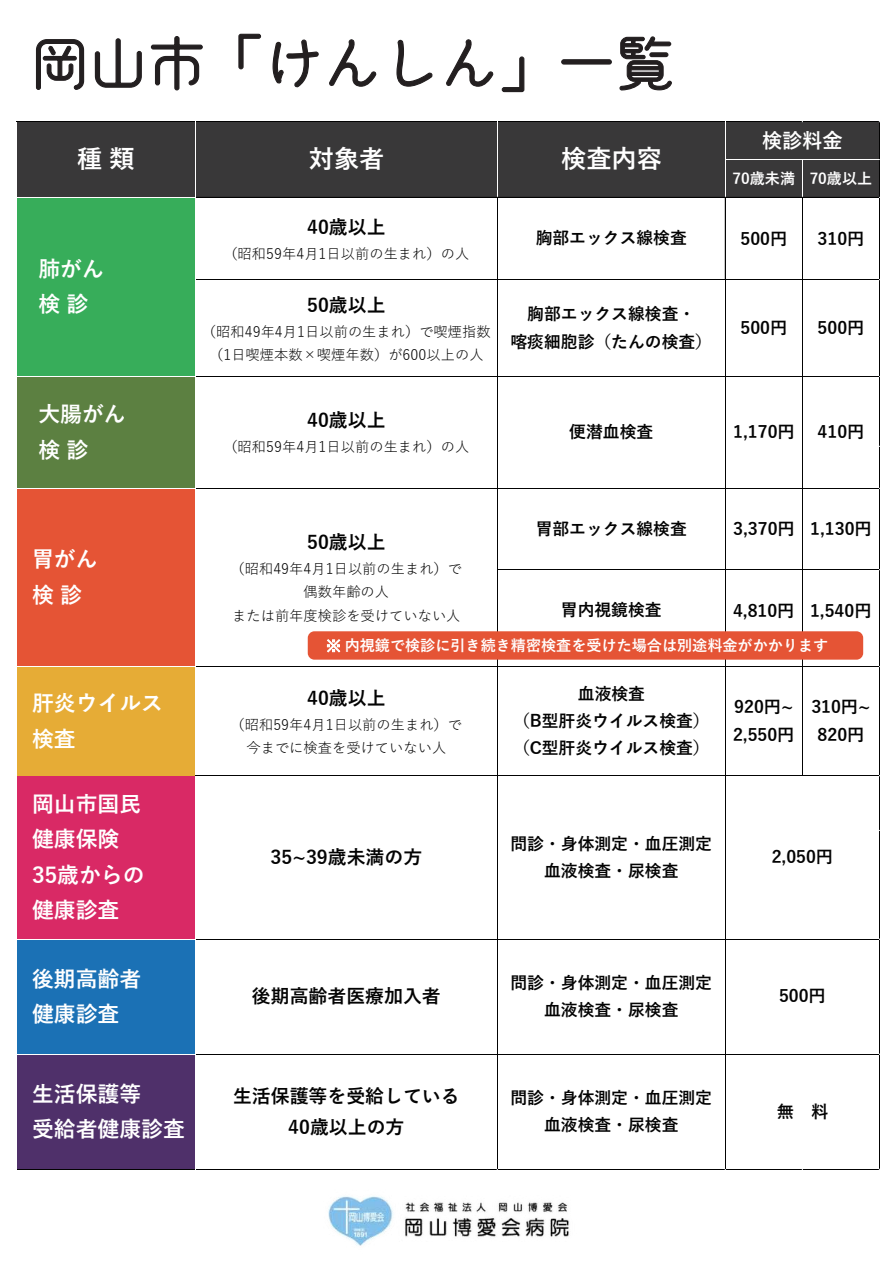
<style>
.page{position:relative;width:893px;height:1263px;background:#fff}
.page>*{position:absolute;margin:0;border:0;box-sizing:border-box;transform-origin:0 0}
.t1{font:58.5px "Kinuta Maru Maru GC Lr Std N R";color:#231f20}
.t2{font:700 25.2px "Yu Gothic";color:#fff}
.t3{font:700 21.9px/35.2px "Yu Gothic";color:#fff}
.t4{font:700 20.1px "Yu Gothic";color:#fff}
.t5{font:700 18.9px/30.3px "Yu Gothic";color:#030303;text-align:center}
.t6{font:700 17.25px/27.8px "Yu Gothic";color:#030303}
.t7{font:700 16.8px/27.2px "Yu Gothic";color:#030303;text-align:center}
.t8{font:700 15.15px "Yu Gothic";color:#fff}
.t9{font:14.25px/23.1px "Yu Gothic";color:#030303;text-align:center}
.s1{font-family:"MS Gothic";font-weight:400}
</style>
<div class="page">
<svg style="left:35px;top:39px;width:50px;height:51px"></svg>
<svg style="left:94px;top:38px;width:48px;height:50px"></svg>
<svg style="left:150px;top:36px;width:53px;height:55px"></svg>
<svg style="left:238px;top:33px;width:24px;height:37px"></svg>
<svg style="left:272px;top:39px;width:47px;height:49px"></svg>
<svg style="left:329px;top:39px;width:48px;height:48px"></svg>
<svg style="left:396px;top:40px;width:37px;height:47px"></svg>
<svg style="left:446px;top:39px;width:48px;height:48px"></svg>
<svg style="left:501px;top:56px;width:24px;height:37px"></svg>
<div style="left:561px;top:59px;width:51px;height:6px;border:1px solid #231f20;border-radius:2px"></div>
<svg style="left:619px;top:36px;width:53px;height:55px"></svg>
<img style="left:328px;top:1196px;width:242px;height:50px">
<div style="left:16px;top:122px;width:863px;height:76px;background:#393839"></div>
<div style="left:16px;top:197px;width:180px;height:180px;background:#37ad5a"></div>
<div style="left:16px;top:376px;width:180px;height:112px;background:#5c8041"></div>
<div style="left:16px;top:488px;width:180px;height:179px;background:#e55435"></div>
<div style="left:16px;top:667px;width:180px;height:109px;background:#e6ac36"></div>
<div style="left:16px;top:776px;width:180px;height:163px;background:#d92965"></div>
<div style="left:16px;top:939px;width:180px;height:115px;background:#1b71b5"></div>
<div style="left:16px;top:1054px;width:180px;height:115px;background:#4f306a"></div>
<hr style="left:16px;top:122px;width:179px;height:1px;background:#030303">
<hr style="left:196px;top:122px;width:301px;height:1px;background:#030303">
<hr style="left:498px;top:122px;width:227px;height:1px;background:#030303">
<hr style="left:726px;top:122px;width:153px;height:1px;background:#030303">
<hr style="left:726px;top:159px;width:153px;height:1px;background:#fff">
<hr style="left:16px;top:197px;width:180px;height:1px;background:#fff">
<hr style="left:497px;top:122px;width:1px;height:76px;background:#fff">
<hr style="left:196px;top:197px;width:301px;height:1px;background:#030303">
<hr style="left:725px;top:122px;width:1px;height:76px;background:#fff">
<hr style="left:498px;top:197px;width:227px;height:1px;background:#030303">
<hr style="left:802px;top:160px;width:1px;height:38px;background:#fff">
<hr style="left:726px;top:197px;width:76px;height:1px;background:#030303">
<hr style="left:803px;top:197px;width:76px;height:1px;background:#030303">
<hr style="left:879px;top:122px;width:1px;height:37px;background:#030303">
<hr style="left:16px;top:122px;width:1px;height:75px;background:#fff">
<hr style="left:725px;top:198px;width:1px;height:81px;background:#030303">
<hr style="left:196px;top:279px;width:683px;height:1px;background:#030303">
<hr style="left:16px;top:376px;width:180px;height:1px;background:#fff">
<hr style="left:196px;top:376px;width:301px;height:1px;background:#030303">
<hr style="left:497px;top:376px;width:382px;height:1px;background:#030303">
<hr style="left:16px;top:198px;width:1px;height:178px;background:#fff">
<hr style="left:16px;top:488px;width:180px;height:1px;background:#fff">
<hr style="left:196px;top:488px;width:301px;height:1px;background:#030303">
<hr style="left:497px;top:488px;width:382px;height:1px;background:#030303">
<hr style="left:16px;top:377px;width:1px;height:111px;background:#fff">
<hr style="left:497px;top:569px;width:382px;height:1px;background:#030303">
<hr style="left:16px;top:666px;width:180px;height:1px;background:#fff">
<hr style="left:196px;top:666px;width:301px;height:1px;background:#030303">
<hr style="left:497px;top:666px;width:382px;height:1px;background:#030303">
<hr style="left:16px;top:489px;width:1px;height:177px;background:#fff">
<hr style="left:195px;top:122px;width:1px;height:654px;background:#fff">
<hr style="left:196px;top:776px;width:301px;height:1px;background:#030303">
<hr style="left:497px;top:776px;width:382px;height:1px;background:#030303">
<hr style="left:16px;top:939px;width:180px;height:1px;background:#fff">
<hr style="left:196px;top:939px;width:301px;height:1px;background:#030303">
<hr style="left:497px;top:939px;width:382px;height:1px;background:#030303">
<hr style="left:16px;top:667px;width:1px;height:272px;background:#fff">
<hr style="left:195px;top:776px;width:1px;height:163px;background:#fff">
<hr style="left:16px;top:1054px;width:180px;height:1px;background:#fff">
<hr style="left:196px;top:1054px;width:301px;height:1px;background:#030303">
<hr style="left:497px;top:1054px;width:382px;height:1px;background:#030303">
<hr style="left:16px;top:939px;width:1px;height:115px;background:#fff">
<hr style="left:16px;top:1054px;width:1px;height:115px;background:#fff">
<hr style="left:17px;top:1169px;width:178px;height:1px;background:#030303">
<hr style="left:497px;top:198px;width:1px;height:971px;background:#030303">
<hr style="left:725px;top:280px;width:1px;height:889px;background:#030303">
<hr style="left:802px;top:198px;width:1px;height:578px;background:#030303">
<hr style="left:196px;top:1169px;width:683px;height:1px;background:#030303">
<hr style="left:879px;top:160px;width:1px;height:1009px;background:#030303">
<hr style="left:195px;top:939px;width:1px;height:230px;background:#fff">
<div style="left:308px;top:631px;width:555px;height:29px;background:#e55435;border-radius:7px"></div>
<svg style="left:327px;top:639px;width:13px;height:13px"></svg>
<h1 class="t1" style="left:31px;top:26px;width:645px">岡山市「けんしん」一覧</h1>
<h2 class="t2" style="left:77px;top:145px;width:59px">種類</h2>
<h2 class="t2" style="left:309px;top:145px;width:77px">対象者</h2>
<h2 class="t2" style="left:561px;top:145px;width:102px">検査内容</h2>
<h3 class="t4" style="left:762px;top:129px;width:82px">検診料金</h3>
<p class="t8" style="left:733px;top:170px;width:141px">70歳未満 70歳以上</p>
<h3 class="t3" style="left:38px;top:252px;width:67px">肺がん検診</h3>
<h3 class="t5" style="left:307px;top:212px;width:80px">40歳以上</h3>
<p class="t9" style="left:223px;top:240px;width:247px">（昭和59年4月1日以前の生まれ）の人</p>
<h3 class="t5" style="left:307px;top:290px;width:80px">50歳以上</h3>
<p class="t9" style="left:202px;top:318px;width:290px">（昭和49年4月1日以前の生まれ）で喫煙指数（1日喫煙本数×喫煙年数）が600以上の人</p>
<h3 class="t3" style="left:38px;top:397px;width:89px">大腸がん検診</h3>
<h3 class="t5" style="left:307px;top:406px;width:80px">40歳以上</h3>
<p class="t9" style="left:223px;top:434px;width:247px">（昭和59年4月1日以前の生まれ）の人</p>
<p class="t7" style="left:536px;top:225px;width:153px">胸部エックス線検査</p>
<p class="t6" style="left:741px;top:225px;width:48px">500円</p>
<p class="t6" style="left:818px;top:225px;width:48px">310円</p>
<p class="t7" style="left:510px;top:301px;width:203px">胸部エックス線検査・<br>喀痰細胞診（たんの検査）</p>
<p class="t6" style="left:741px;top:314px;width:48px">500円</p>
<p class="t6" style="left:818px;top:314px;width:48px">500円</p>
<p class="t7" style="left:569px;top:419px;width:85px">便潜血検査</p>
<p class="t6" style="left:733px;top:418px;width:63px">1,170円</p>
<p class="t6" style="left:818px;top:418px;width:48px">410円</p>
<h3 class="t3" style="left:32px;top:542px;width:67px">胃がん検診</h3>
<h3 class="t5" style="left:307px;top:528px;width:80px">50歳以上</h3>
<p class="t9" style="left:230px;top:556px;width:233px">（昭和49年4月1日以前の生まれ）で偶数年齢の人<br>または前年度検診を受けていない人</p>
<p class="t7" style="left:536px;top:515px;width:153px">胃部エックス線検査</p>
<p class="t6" style="left:733px;top:515px;width:140px">3,370円 1,130円</p>
<p class="t7" style="left:561px;top:597px;width:102px">胃内視鏡検査</p>
<p class="t6" style="left:733px;top:598px;width:140px">4,810円 1,540円</p>
<p class="t8" style="left:326px;top:637px;width:504px"><span class="s1">※</span> 内視鏡で検診に引き続き精密検査を受けた場合は別途料金がかかります</p>
<h3 class="t3" style="left:32px;top:686px;width:132px">肝炎ウイルス検査</h3>
<h3 class="t5" style="left:307px;top:683px;width:80px">40歳以上</h3>
<p class="t9" style="left:230px;top:711px;width:233px">（昭和59年4月1日以前の生まれ）で今までに検査を受けていない人</p>
<h3 class="t3" style="left:32px;top:787px;width:114px">岡山市国民健康保険<br>35歳からの健康診査</h3>
<h3 class="t3" style="left:32px;top:961px;width:111px">後期高齢者健康診査</h3>
<h3 class="t5" style="left:271px;top:842px;width:153px">35~39歳未満の方</h3>
<h3 class="t5" style="left:252px;top:981px;width:190px">後期高齢者医療加入者</h3>
<p class="t7" style="left:513px;top:681px;width:198px">血液検査<br>（B型肝炎ウイルス検査）（C型肝炎ウイルス検査）</p>
<p class="t6" style="left:733px;top:694px;width:63px">920円~<br>2,550円</p>
<p class="t6" style="left:811px;top:694px;width:61px;text-align:center">310円~<br>820円</p>
<p class="t7" style="left:510px;top:830px;width:203px">問診・身体測定・血圧測定血液検査・尿検査</p>
<p class="t6" style="left:772px;top:843px;width:63px">2,050円</p>
<p class="t7" style="left:510px;top:969px;width:203px">問診・身体測定・血圧測定血液検査・尿検査</p>
<p class="t6" style="left:779px;top:982px;width:48px">500円</p>
<h3 class="t3" style="left:32px;top:1076px;width:154px">生活保護等<br>受給者健康診査</h3>
<h3 class="t5" style="left:233px;top:1081px;width:228px">生活保護等を受給している<br>40歳以上の方</h3>
<p class="t7" style="left:510px;top:1085px;width:203px">問診・身体測定・血圧測定血液検査・尿検査</p>
<p class="t6" style="left:777px;top:1098px;width:53px">無 料</p>
</div>
